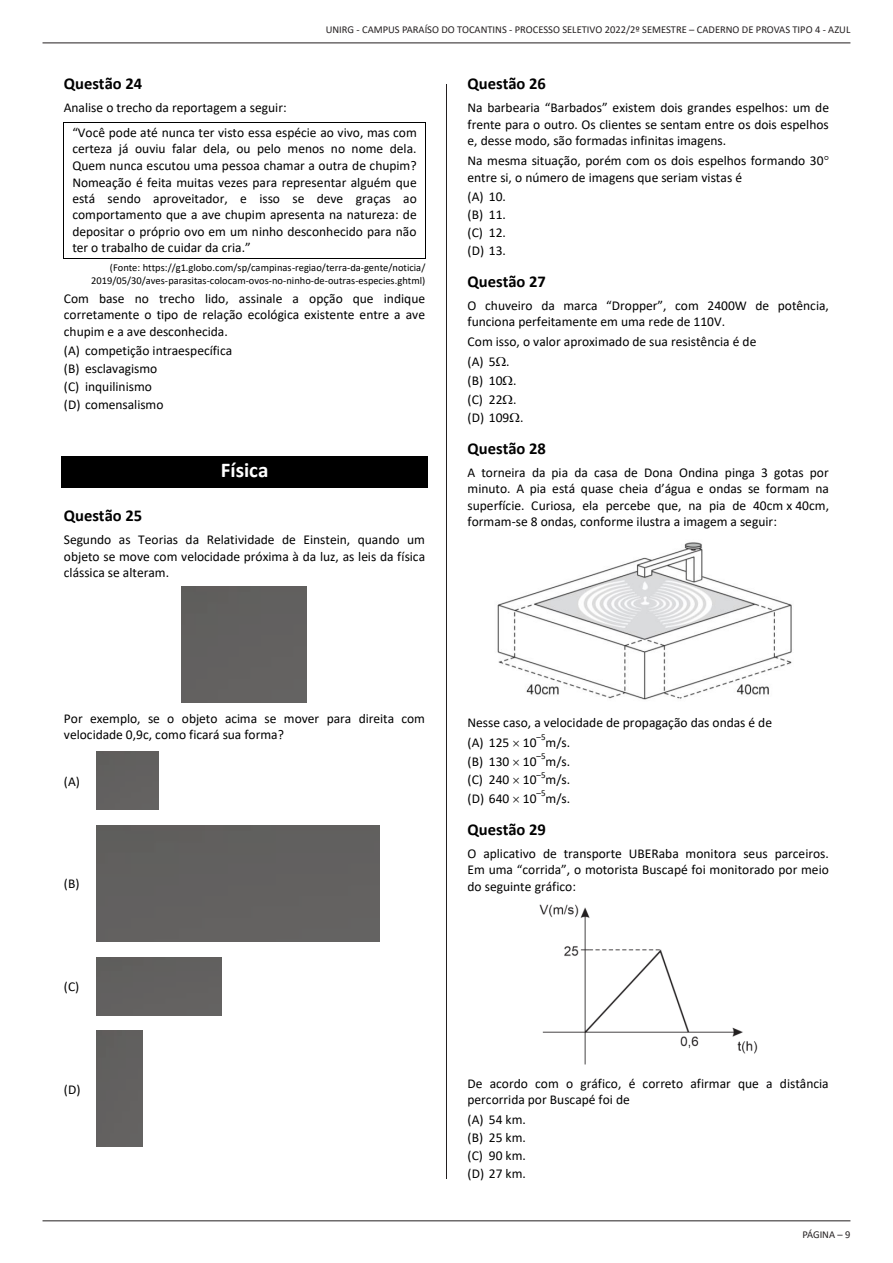
<style>
.page{position:relative;width:893px;height:1263px;background:#fff}
.page>*{position:absolute;margin:0;border:0;box-sizing:border-box;transform-origin:0 0}
.t1{font:700 21px "Calibri";color:#fff}
.t2{font:700 16.5px "Calibri";color:#000}
.t3{font:13.5px/16.5px "Calibri";color:#000}
.t4{font:10.5px/12.6px "Calibri";color:#000;text-align:right}
.t5{font:10.5px "Calibri";color:#231f20}
.t6{font:9px "Calibri";color:#000}
</style>
<div class="page">
<hr style="left:43px;top:43px;width:807px;height:1px;background:#231f20">
<hr style="left:43px;top:1220px;width:807px;height:1px;background:#231f20">
<hr style="left:446px;top:84px;width:1px;height:1095px;background:#231f20">
<hr style="left:64px;top:122px;width:361px;height:1px;background:#000">
<hr style="left:64px;top:258px;width:361px;height:1px;background:#000">
<svg style="left:425px;top:122px;width:1px;height:137px"></svg>
<div style="left:62px;top:457px;width:366px;height:27px;background:#000"></div>
<hr style="left:62px;top:484px;width:366px;height:3px;background:#000">
<div style="left:182px;top:587px;width:124px;height:116px;background:#626060"></div>
<div style="left:97px;top:752px;width:61px;height:57px;background:#626060"></div>
<div style="left:97px;top:825px;width:282px;height:116px;background:#626060"></div>
<div style="left:97px;top:957px;width:124px;height:59px;background:#626060"></div>
<div style="left:97px;top:1031px;width:45px;height:116px;background:#626060"></div>
<img style="left:497px;top:542px;width:295px;height:158px">
<img style="left:539px;top:904px;width:219px;height:161px">
<p class="t5" style="left:326px;top:22px;width:526px">UNIRG - CAMPUS PARAÍSO DO TOCANTINS - PROCESSO SELETIVO 2022/2º SEMESTRE – CADERNO DE PROVAS TIPO 4 - AZUL</p>
<p class="t2" style="left:64px;top:72px;width:80px">Questão 24</p>
<p class="t3" style="left:72px;top:95px;width:346px;line-height:24.8px;text-indent:-8px">Analise o trecho da reportagem a seguir:<br>“Você pode até nunca ter visto essa espécie ao vivo, mas com</p>
<p class="t3" style="left:72px;top:140px;width:346px;text-align:justify">certeza já ouviu falar dela, ou pelo menos no nome dela.<br>Quem nunca escutou uma pessoa chamar a outra de chupim?<br>Nomeação é feita muitas vezes para representar alguém que está sendo aproveitador, e isso se deve graças ao comportamento que a ave chupim apresenta na natureza: de depositar o próprio ovo em um ninho desconhecido para não ter o trabalho de cuidar da cria.”</p>
<p class="t4" style="left:91px;top:261px;width:336px">(Fonte: https://g1.globo.com/sp/campinas-regiao/terra-da-gente/noticia/<br>2019/05/30/aves-parasitas-colocam-ovos-no-ninho-de-outras-especies.ghtml)</p>
<p class="t3" style="left:64px;top:290px;width:363px;text-align:justify">Com base no trecho lido, assinale a opção que indique corretamente o tipo de relação ecológica existente entre a ave chupim e a ave desconhecida.</p>
<p class="t3" style="left:64px;top:341px;width:170px;line-height:18px">(A) competição intraespecífica (B) esclavagismo<br>(C) inquilinismo<br>(D) comensalismo</p>
<p class="t1" style="left:221px;top:455px;width:49px">Física</p>
<p class="t2" style="left:64px;top:504px;width:80px">Questão 25</p>
<p class="t3" style="left:64px;top:531px;width:363px;text-align:justify">Segundo as Teorias da Relatividade de Einstein, quando um objeto se move com velocidade próxima à da luz, as leis da física clássica se alteram.</p>
<p class="t2" style="left:468px;top:72px;width:80px">Questão 26</p>
<p class="t3" style="left:468px;top:99px;width:363px;text-align:justify">Na barbearia “Barbados” existem dois grandes espelhos: um de frente para o outro. Os clientes se sentam entre os dois espelhos e, desse modo, são formadas infinitas imagens.</p>
<p class="t3" style="left:468px;top:152px;width:357px">Na mesma situação, porém com os dois espelhos formando 30 entre si, o número de imagens que seriam vistas é</p>
<p class="t3" style="left:468px;top:188px;width:40px;line-height:18px;text-align:justify">(A) 10. (B) 11. (C) 12. (D) 13.</p>
<p class="t2" style="left:468px;top:269px;width:80px">Questão 27</p>
<p class="t3" style="left:468px;top:297px;width:363px">O chuveiro da marca “Dropper”, com 2400W de potência, funciona perfeitamente em uma rede de 110V.</p>
<p class="t3" style="left:468px;top:331px;width:290px;line-height:20.1px">Com isso, o valor aproximado de sua resistência é de (A) 5 .</p>
<p class="t3" style="left:468px;top:371px;width:57px;line-height:18.6px">(B) 10 . (C) 22 . (D) 109 .</p>
<p class="t2" style="left:468px;top:436px;width:80px">Questão 28</p>
<p class="t3" style="left:468px;top:464px;width:363px;text-align:justify">A torneira da pia da casa de Dona Ondina pinga 3 gotas por minuto. A pia está quase cheia d’água e ondas se formam na superfície. Curiosa, ela percebe que, na pia de 40cm x 40cm, formam-se 8 ondas, conforme ilustra a imagem a seguir:</p>
<p class="t3" style="left:64px;top:709px;width:363px">Por exemplo, se o objeto acima se mover para direita com velocidade 0,9c, como ficará sua forma?</p>
<p class="t3" style="left:64px;top:772px;width:17px">(A)</p>
<p class="t3" style="left:64px;top:875px;width:17px">(B)</p>
<p class="t3" style="left:64px;top:978px;width:17px">(C)</p>
<p class="t3" style="left:64px;top:1081px;width:18px">(D)</p>
<p class="t3" style="left:468px;top:712px;width:306px;line-height:20.1px">Nesse caso, a velocidade de propagação das ondas é de (A) 125 10</p>
<p class="t6" style="left:537px;top:731px;width:11px">–5</p>
<p class="t3" style="left:546px;top:734px;width:26px">m/s.</p>
<p class="t6" style="left:537px;top:750px;width:11px">–5</p>
<p class="t3" style="left:546px;top:753px;width:26px">m/s.</p>
<p class="t3" style="left:468px;top:753px;width:70px">(B) 130 10</p>
<p class="t6" style="left:537px;top:768px;width:11px">–5</p>
<p class="t3" style="left:546px;top:771px;width:26px">m/s.</p>
<p class="t3" style="left:468px;top:771px;width:70px">(C) 240 10</p>
<p class="t6" style="left:537px;top:787px;width:11px">–5</p>
<p class="t3" style="left:546px;top:790px;width:26px">m/s.</p>
<p class="t2" style="left:468px;top:817px;width:80px">Questão 29</p>
<p class="t3" style="left:468px;top:845px;width:363px;text-align:justify">O aplicativo de transporte UBERaba monitora seus parceiros.<br>Em uma “corrida”, o motorista Buscapé foi monitorado por meio do seguinte gráfico:</p>
<p class="t3" style="left:468px;top:790px;width:70px">(D) 640 10</p>
<p class="t3" style="left:468px;top:1074px;width:363px">De acordo com o gráfico, é correto afirmar que a distância percorrida por Buscapé foi de</p>
<p class="t3" style="left:468px;top:1110px;width:60px;line-height:18px;text-align:justify">(A) 54 km. (B) 25 km. (C) 90 km. (D) 27 km.</p>
<p class="t5" style="left:802px;top:1227px;width:50px">PÁGINA – 9</p>
</div>
